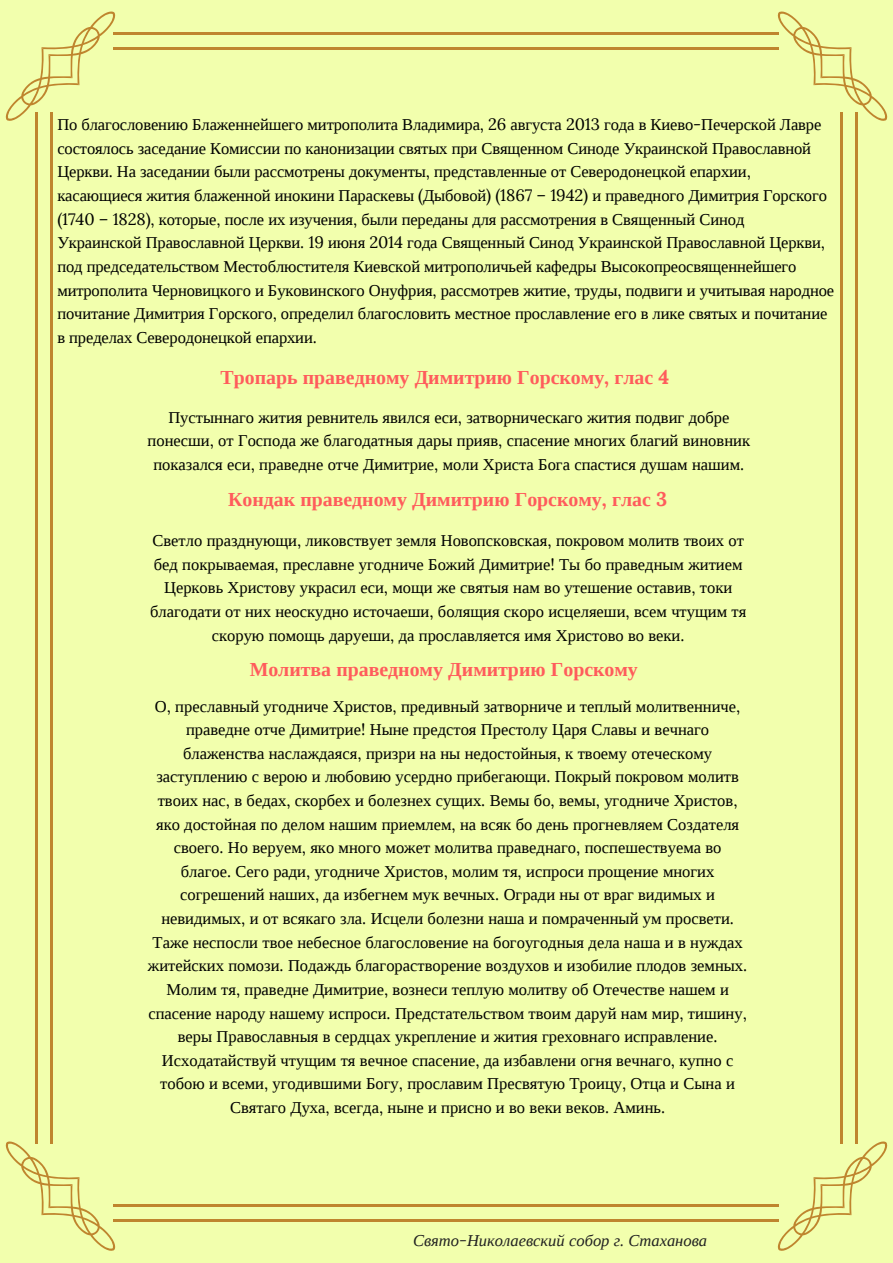
<style>
.page{position:relative;width:893px;height:1263px;background:#fff}
.page>*{position:absolute;margin:0;border:0;box-sizing:border-box;transform-origin:0 0}
.t1{font:700 19.8px "Liberation Serif";color:#ff5c5c}
.t2{font:16.5px/23.5px "Liberation Serif";color:#000;text-align:center}
.t3{font:italic 16.5px "Liberation Serif";color:#222}
.s1{font-family:"Lora"}
</style>
<div class="page">
<div style="left:0;top:0;width:892px;height:1262px;background:#f2ffad"></div>
<hr style="left:50px;top:113px;width:3px;height:34px;background:#bf852e">
<hr style="left:35px;top:113px;width:3px;height:34px;background:#bf852e">
<hr style="left:114px;top:32px;width:28px;height:3px;background:#bf852e">
<hr style="left:114px;top:47px;width:28px;height:3px;background:#bf852e">
<svg style="left:5px;top:11px;width:111px;height:110px"></svg>
<hr style="left:50px;top:144px;width:3px;height:972px;background:#bf852e">
<hr style="left:35px;top:144px;width:3px;height:972px;background:#bf852e">
<hr style="left:114px;top:1219px;width:28px;height:3px;background:#bf852e">
<hr style="left:114px;top:1204px;width:28px;height:3px;background:#bf852e">
<hr style="left:50px;top:1114px;width:3px;height:29px;background:#bf852e">
<hr style="left:35px;top:1114px;width:3px;height:29px;background:#bf852e">
<svg style="left:5px;top:1141px;width:111px;height:110px"></svg>
<hr style="left:139px;top:1219px;width:618px;height:3px;background:#bf852e">
<hr style="left:139px;top:1204px;width:618px;height:3px;background:#bf852e">
<hr style="left:754px;top:1219px;width:25px;height:3px;background:#bf852e">
<hr style="left:754px;top:1204px;width:25px;height:3px;background:#bf852e">
<hr style="left:855px;top:1114px;width:3px;height:29px;background:#bf852e">
<hr style="left:840px;top:1114px;width:3px;height:29px;background:#bf852e">
<svg style="left:777px;top:1141px;width:111px;height:110px"></svg>
<hr style="left:855px;top:144px;width:3px;height:972px;background:#bf852e">
<hr style="left:840px;top:144px;width:3px;height:972px;background:#bf852e">
<hr style="left:855px;top:113px;width:3px;height:34px;background:#bf852e">
<hr style="left:840px;top:113px;width:3px;height:34px;background:#bf852e">
<hr style="left:754px;top:32px;width:25px;height:3px;background:#bf852e">
<hr style="left:754px;top:47px;width:25px;height:3px;background:#bf852e">
<svg style="left:777px;top:11px;width:111px;height:110px"></svg>
<hr style="left:139px;top:32px;width:618px;height:3px;background:#bf852e">
<hr style="left:139px;top:47px;width:618px;height:3px;background:#bf852e">
<p class="t2" style="left:57px;top:113px;width:778px;text-align:left">По благословению Блаженнейшего митрополита Владимира<span class="s1">, 26</span> августа <span class="s1">2013</span> года в Киево<span class="s1">-</span>Печерской Лавре состоялось заседание Комиссии по канонизации святых при Священном Синоде Украинской Православной Церкви<span class="s1">.</span> На заседании были рассмотрены документы<span class="s1">,</span> представленные от Северодонецкой епархии<span class="s1">, </span>касающиеся жития блаженной инокини Параскевы <span class="s1">(</span>Дыбовой<span class="s1">) (1867 – 1942)</span> и праведного Димитрия Горского <span class="s1">(1740 – 1828),</span> которые<span class="s1">,</span> после их изучения<span class="s1">,</span> были переданы для рассмотрения в Священный Синод<br>Украинской Православной Церкви<span class="s1">. 19</span> июня <span class="s1">2014</span> года Священный Синод Украинской Православной Церкви<span class="s1">, </span>под председательством Местоблюстителя Киевской митрополичьей кафедры Высокопреосвященнейшего митрополита Черновицкого и Буковинского Онуфрия<span class="s1">,</span> рассмотрев житие<span class="s1">,</span> труды<span class="s1">,</span> подвиги и учитывая народное почитание Димитрия Горского<span class="s1">,</span> определил благословить местное прославление его в лике святых и почитание в пределах Северодонецкой епархии<span class="s1">.</span></p>
<p class="t1" style="left:220px;top:367px;width:450px">Тропарь праведному Димитрию Горскому<span class="s1">,</span> глас <span class="s1">4</span></p>
<p class="t2" style="left:148px;top:405px;width:604px">Пустыннаго жития ревнитель явился еси<span class="s1">,</span> затворническаго жития подвиг добре понесши<span class="s1">,</span> от Господа же благодатныя дары прияв<span class="s1">,</span> спасение многих благий виновник показался еси<span class="s1">,</span> праведне отче Димитрие<span class="s1">,</span> моли Христа Бога спастися душам нашим<span class="s1">.</span></p>
<p class="t1" style="left:228px;top:488px;width:440px">Кондак праведному Димитрию Горскому<span class="s1">,</span> глас <span class="s1">3</span></p>
<p class="t2" style="left:150px;top:529px;width:597px">Светло празднующи<span class="s1">,</span> ликовствует земля Новопсковская<span class="s1">,</span> покровом молитв твоих от бед покрываемая<span class="s1">,</span> преславне угодниче Божий Димитрие<span class="s1">!</span> Ты бо праведным житием Церковь Христову украсил еси<span class="s1">,</span> мощи же святыя нам во утешение оставив<span class="s1">,</span> токи благодати от них неоскудно источаеши<span class="s1">,</span> болящия скоро исцеляеши<span class="s1">,</span> всем чтущим тя скорую помощь даруеши<span class="s1">,</span> да прославляется имя Христово во веки<span class="s1">.</span></p>
<p class="t1" style="left:250px;top:658px;width:390px">Молитва праведному Димитрию Горскому</p>
<p class="t2" style="left:148px;top:694px;width:600px">О<span class="s1">,</span> преславный угодниче Христов<span class="s1">,</span> предивный затворниче и теплый молитвенниче<span class="s1">, </span>праведне отче Димитрие<span class="s1">!</span> Ныне предстоя Престолу Царя Славы и вечнаго блаженства наслаждаяся<span class="s1">,</span> призри на ны недостойныя<span class="s1">,</span> к твоему отеческому заступлению с верою и любовию усердно прибегающи<span class="s1">.</span> Покрый покровом молитв твоих нас<span class="s1">,</span> в бедах<span class="s1">,</span> скорбех и болезнех сущих<span class="s1">.</span> Вемы бо<span class="s1">,</span> вемы<span class="s1">,</span> угодниче Христов<span class="s1">, </span>яко достойная по делом нашим приемлем<span class="s1">,</span> на всяк бо день прогневляем Создателя своего<span class="s1">.</span> Но веруем<span class="s1">,</span> яко много может молитва праведнаго<span class="s1">,</span> поспешествуема во благое<span class="s1">.</span> Сего ради<span class="s1">,</span> угодниче Христов<span class="s1">,</span> молим тя<span class="s1">,</span> испроси прощение многих согрешений наших<span class="s1">,</span> да избегнем мук вечных<span class="s1">.</span> Огради ны от враг видимых и невидимых<span class="s1">,</span> и от всякаго зла<span class="s1">.</span> Исцели болезни наша и помраченный ум просвети<span class="s1">.<br></span>Таже неспосли твое небесное благословение на богоугодныя дела наша и в нуждах житейских помози<span class="s1">.</span> Подаждь благорастворение воздухов и изобилие плодов земных<span class="s1">.<br></span>Молим тя<span class="s1">,</span> праведне Димитрие<span class="s1">,</span> вознеси теплую молитву об Отечестве нашем и спасение народу нашему испроси<span class="s1">.</span> Предстательством твоим даруй нам мир<span class="s1">,</span> тишину<span class="s1">, </span>веры Православныя в сердцах укрепление и жития греховнаго исправление<span class="s1">.<br></span>Исходатайствуй чтущим тя вечное спасение<span class="s1">,</span> да избавлени огня вечнаго<span class="s1">,</span> купно с тобою и всеми<span class="s1">,</span> угодившими Богу<span class="s1">,</span> прославим Пресвятую Троицу<span class="s1">,</span> Отца и Сына и Святаго Духа<span class="s1">,</span> всегда<span class="s1">,</span> ныне и присно и во веки веков<span class="s1">.</span> Аминь<span class="s1">.</span></p>
<p class="t3" style="left:413px;top:1231px;width:296px">Свято<span class="s1">-</span>Николаевский собор г<span class="s1">.</span> Стаханова</p>
</div>
